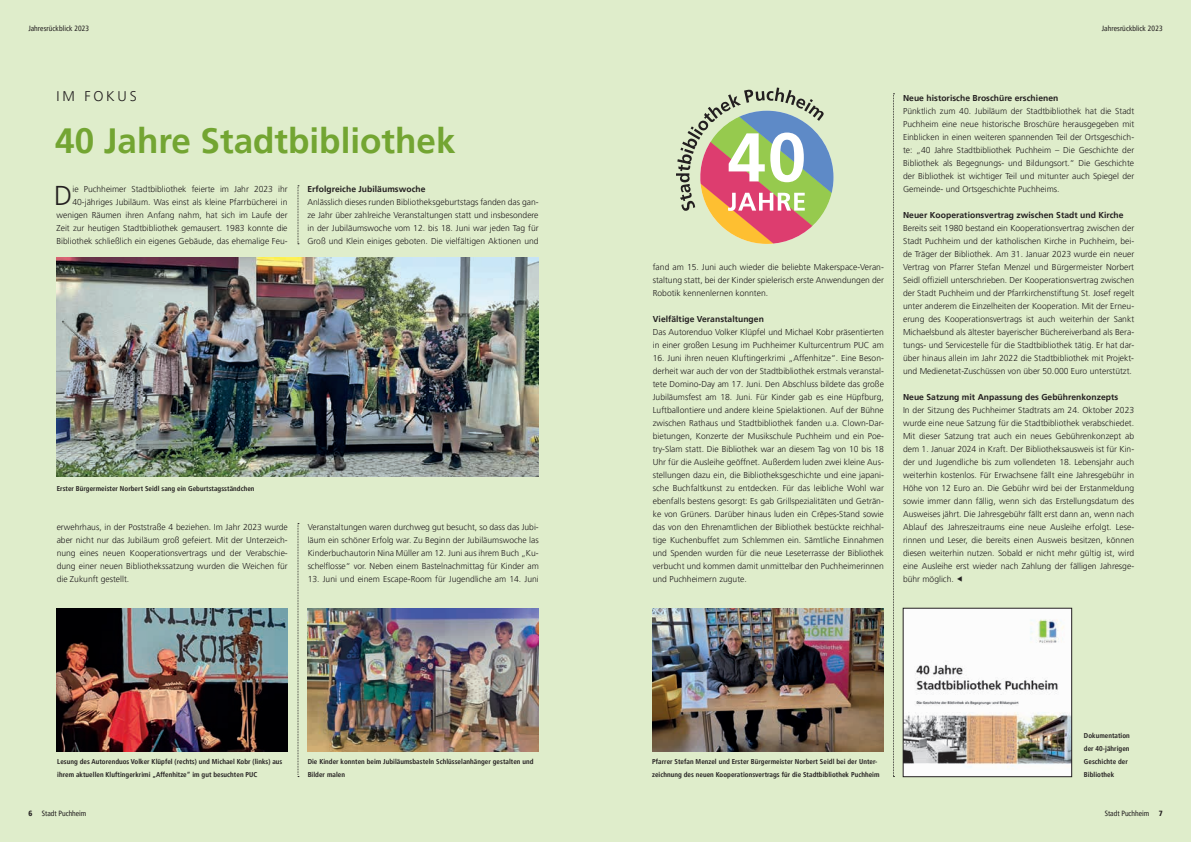
<style>
.page{position:relative;width:1191px;height:842px;background:#dfedcb}
.page>*{position:absolute;margin:0;border:0;box-sizing:border-box;transform-origin:0 0}
.t1{font:700 35px "Frutiger LT Pro";color:#73a532}
.t2{font:300 27.2px "Frutiger LT Pro";color:#231f20}
.t3{font:300 14px "Frutiger LT Pro";letter-spacing:.2em;color:#231f20}
.t4{font:300 8.5px/13px "Frutiger LT Pro";color:#231f20;text-align:justify}
.t5{font:700 8.5px "Frutiger LT Pro";letter-spacing:.005em;color:#231f20}
.t6{font:condensed 7.5px "Frutiger LT Pro";letter-spacing:.01em;color:#231f20}
.t7{font:900 condensed 7.5px "Frutiger LT Pro";color:#231f20}
.t8{font:700 condensed 7px/13px "Frutiger LT Pro";letter-spacing:.005em;color:#231f20}
</style>
<div class="page">
<svg style="left:298px;top:186px;width:1px;height:59px"></svg>
<svg style="left:298px;top:523px;width:1px;height:254px"></svg>
<svg style="left:893px;top:94px;width:1px;height:683px"></svg>
<img style="left:57px;top:608px;width:231px;height:143px">
<img style="left:652px;top:608px;width:231px;height:143px">
<img style="left:56px;top:257px;width:483px;height:219px">
<img style="left:308px;top:608px;width:231px;height:143px">
<img style="left:905px;top:610px;width:164px;height:165px">
<div style="left:903px;top:608px;width:168px;height:169px;border:1px solid #231f20"></div>
<svg style="left:676px;top:88px;width:157px;height:156px"></svg>
<p class="t6" style="left:28px;top:24px;width:62px">Jahresrückblick 2023</p>
<p class="t6" style="left:1101px;top:24px;width:62px">Jahresrückblick 2023</p>
<h3 class="t3" style="left:56px;top:88px;width:82px">IM FOKUS</h3>
<h1 class="t1" style="left:55px;top:120px;width:402px">40 Jahre Stadtbibliothek</h1>
<p class="t4" style="left:56px;top:183px;width:233px;text-align:right">ie Puchheimer Stadtbibliothek feierte im Jahr 2023 ihr 40-jähriges Jubiläum. Was einst als kleine Pfarrbücherei in wenigen Räumen ihren Anfang nahm, hat sich im Laufe der Zeit zur heutigen Stadtbibliothek gemausert. 1983 konnte die Bibliothek schließlich ein eigenes Gebäude, das ehemalige Feu-</p>
<p class="t5" style="left:307px;top:184px;width:120px">Erfolgreiche Jubiläumswoche</p>
<h2 class="t2" style="left:54px;top:180px;width:20px">D</h2>
<p class="t4" style="left:307px;top:196px;width:233px">Anlässlich dieses runden Bibliotheksgeburtstags fanden das gan&shy;ze Jahr über zahlreiche Veranstaltungen statt und insbesondere in der Jubiläumswoche vom 12. bis 18. Juni war jeden Tag für Groß und Klein einiges geboten. Die vielfältigen Aktionen und</p>
<p class="t8" style="left:57px;top:482px;width:199px">Erster Bürgermeister Norbert Seidl sang ein Geburtstagsständchen</p>
<p class="t4" style="left:57px;top:521px;width:233px">erwehrhaus, in der Poststraße 4 beziehen. Im Jahr 2023 wurde aber nicht nur das Jubiläum groß gefeiert. Mit der Unterzeich&shy;nung eines neuen Kooperationsvertrags und der Verabschie&shy;dung einer neuen Bibliothekssatzung wurden die Weichen für die Zukunft gestellt.</p>
<p class="t4" style="left:308px;top:521px;width:233px">Veranstaltungen waren durchweg gut besucht, so dass das Jubi&shy;läum ein schöner Erfolg war. Zu Beginn der Jubiläumswoche las Kinderbuchautorin Nina Müller am 12. Juni aus ihrem Buch „Ku&shy;schelflosse“ vor. Neben einem Bastelnachmittag für Kinder am</p>
<p class="t4" style="left:308px;top:573px;width:233px">13. Juni und einem Escape-Room für Jugendliche am 14. Juni</p>
<p class="t4" style="left:653px;top:261px;width:233px">fand am 15. Juni auch wieder die beliebte Makerspace-Veran&shy;staltung statt, bei der Kinder spielerisch erste Anwendungen der Robotik kennenlernen konnten.</p>
<p class="t5" style="left:653px;top:314px;width:113px">Vielfältige Veranstaltungen</p>
<p class="t4" style="left:653px;top:326px;width:233px">Das Autorenduo Volker Klüpfel und Michael Kobr präsentierten in einer großen Lesung im Puchheimer Kulturcentrum PUC am</p>
<p class="t4" style="left:653px;top:352px;width:233px">16. Juni ihren neuen Kluftingerkrimi „Affenhitze“. Eine Beson&shy;derheit war auch der von der Stadtbibliothek erstmals veranstal&shy;tete Domino-Day am 17. Juni. Den Abschluss bildete das große Jubiläumsfest am 18. Juni. Für Kinder gab es eine Hüpfburg, Luftballontiere und andere kleine Spielaktionen. Auf der Bühne zwischen Rathaus und Stadtbibliothek fanden u.a. Clown-Dar&shy;bietungen, Konzerte der Musikschule Puchheim und ein Poe&shy;try-Slam statt. Die Bibliothek war an diesem Tag von 10 bis 18<br>Uhr für die Ausleihe geöffnet. Außerdem luden zwei kleine Aus&shy;stellungen dazu ein, die Bibliotheksgeschichte und eine japani&shy;sche Buchfaltkunst zu entdecken. Für das leibliche Wohl war ebenfalls bestens gesorgt: Es gab Grillspezialitäten und Geträn&shy;ke von Grüners. Darüber hinaus luden ein Crêpes-Stand sowie das von den Ehrenamtlichen der Bibliothek bestückte reichhal&shy;tige Kuchenbuffet zum Schlemmen ein. Sämtliche Einnahmen und Spenden wurden für die neue Leseterrasse der Bibliothek verbucht und kommen damit unmittelbar den Puchheimerinnen und Puchheimern zugute.</p>
<p class="t5" style="left:903px;top:93px;width:157px">Neue historische Broschüre erschienen</p>
<p class="t4" style="left:903px;top:105px;width:233px">Pünktlich zum 40. Jubiläum der Stadtbibliothek hat die Stadt Puchheim eine neue historische Broschüre herausgegeben mit Einblicken in einen weiteren spannenden Teil der Ortsgeschich&shy;te: „40 Jahre Stadtbibliothek Puchheim – Die Geschichte der Bibliothek als Begegnungs- und Bildungsort.“ Die Geschichte der Bibliothek ist wichtiger Teil und mitunter auch Spiegel der Gemeinde- und Ortsgeschichte Puchheims.</p>
<p class="t5" style="left:903px;top:210px;width:222px">Neuer Kooperationsvertrag zwischen Stadt und Kirche</p>
<p class="t4" style="left:903px;top:222px;width:233px">Bereits seit 1980 bestand ein Kooperationsvertrag zwischen der Stadt Puchheim und der katholischen Kirche in Puchheim, bei&shy;de Träger der Bibliothek. Am 31. Januar 2023 wurde ein neuer Vertrag von Pfarrer Stefan Menzel und Bürgermeister Norbert Seidl offiziell unterschrieben. Der Kooperationsvertrag zwischen der Stadt Puchheim und der Pfarrkirchenstiftung St. Josef regelt unter anderem die Einzelheiten der Kooperation. Mit der Erneu&shy;erung des Kooperationsvertrags ist auch weiterhin der Sankt Michaelsbund als ältester bayerischer Büchereiverband als Bera&shy;tungs- und Servicestelle für die Stadtbibliothek tätig. Er hat dar&shy;über hinaus allein im Jahr 2022 die Stadtbibliothek mit Projekt&shy;und Medienetat-Zuschüssen von über 50.000 Euro unterstützt.</p>
<p class="t5" style="left:903px;top:392px;width:217px">Neue Satzung mit Anpassung des Gebührenkonzepts</p>
<p class="t4" style="left:903px;top:404px;width:233px">In der Sitzung des Puchheimer Stadtrats am 24. Oktober 2023 wurde eine neue Satzung für die Stadtbibliothek verabschiedet.<br>Mit dieser Satzung trat auch ein neues Gebührenkonzept ab dem 1. Januar 2024 in Kraft. Der Bibliotheksausweis ist für Kin&shy;der und Jugendliche bis zum vollendeten 18. Lebensjahr auch weiterhin kostenlos. Für Erwachsene fällt eine Jahresgebühr in Höhe von 12 Euro an. Die Gebühr wird bei der Erstanmeldung sowie immer dann fällig, wenn sich das Erstellungsdatum des Ausweises jährt. Die Jahresgebühr fällt erst dann an, wenn nach Ablauf des Jahreszeitraums eine neue Ausleihe erfolgt. Lese&shy;rinnen und Leser, die bereits einen Ausweis besitzen, können diesen weiterhin nutzen. Sobald er nicht mehr gültig ist, wird eine Ausleihe erst wieder nach Zahlung der fälligen Jahresge&shy;bühr möglich.</p>
<p class="t8" style="left:57px;top:755px;width:227px">Lesung des Autorenduos Volker Klüpfel (rechts) und Michael Kobr (links) aus ihrem aktuellen Kluftingerkrimi „Affenhitze“ im gut besuchten PUC</p>
<p class="t8" style="left:652px;top:755px;width:229px">Pfarrer Stefan Menzel und Erster Bürgermeister Norbert Seidl bei der Unter&shy;zeichnung des neuen Kooperationsvertrags für die Stadtbibliothek Puchheim</p>
<p class="t8" style="left:308px;top:755px;width:227px">Die Kinder konnten beim Jubiläumsbasteln Schlüsselanhänger gestalten und<br>Bilder malen</p>
<p class="t8" style="left:1084px;top:729px;width:47px">Dokumentation der 40-jährigen<br>Geschichte der<br>Bibliothek</p>
<p class="t7" style="left:28px;top:809px;width:5px">6</p>
<p class="t6" style="left:42px;top:809px;width:46px">Stadt Puchheim</p>
<p class="t6" style="left:1104px;top:809px;width:46px">Stadt Puchheim</p>
<p class="t7" style="left:1158px;top:809px;width:5px">7</p>
</div>
